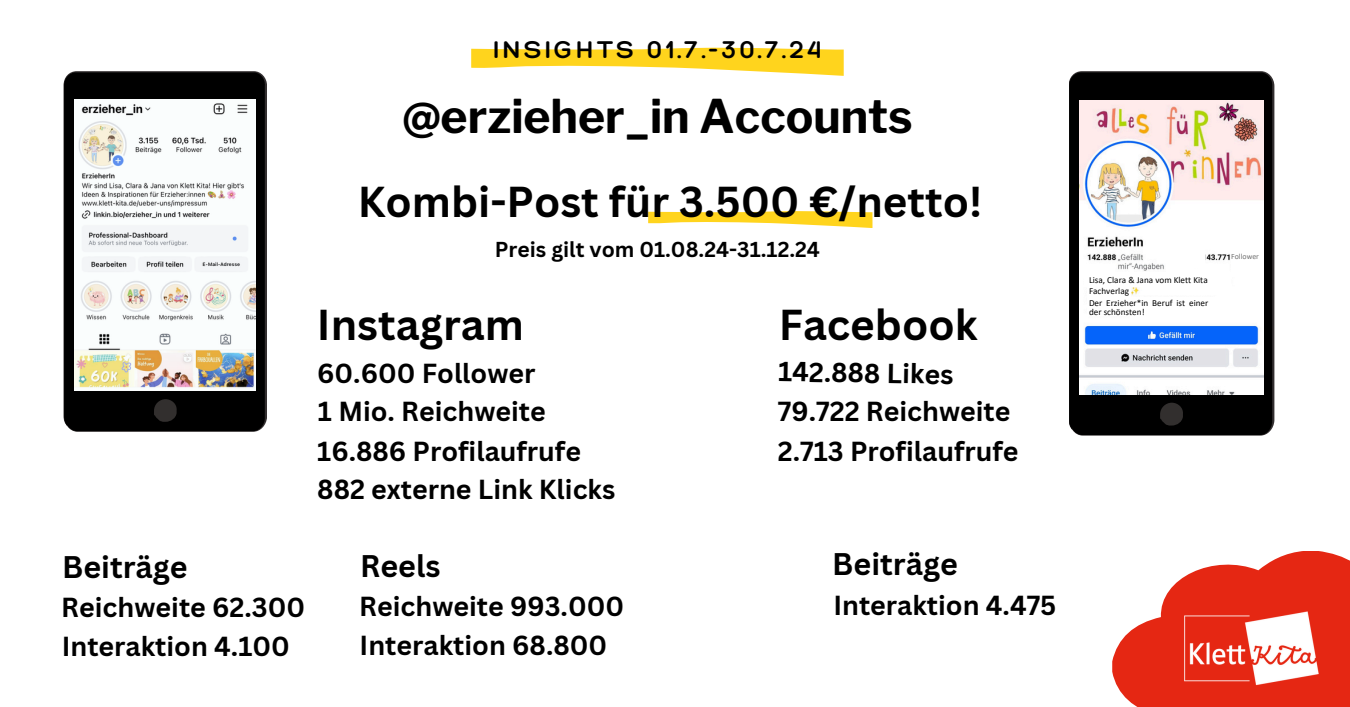
<style>
.page{position:relative;width:1350px;height:707px;background:#fff}
.page>*{position:absolute;margin:0;border:0;box-sizing:border-box;transform-origin:0 0}
.t1{font:700 46.2px "Libre Franklin";color:#000}
.t2{font:700 42.15px "Canva Sans";color:#000}
.t3{font:700 30.45px "Canva Sans";color:#000}
.t4{font:700 26.85px "Canva Sans";color:#000}
.t5{font:300 26.4px "Hero";letter-spacing:.13em;color:#000}
.t6{font:700 21px "Canva Sans";color:#000}
.t7{font:9.15px/9.1px "Calibri";color:#000}
.t8{font:7.95px "Calibri";color:#737373}
</style>
<div class="page">
<svg style="left:471px;top:47px;width:373px;height:29px"></svg>
<div style="left:64px;top:72px;width:201px;height:359px;background:#000"></div>
<svg style="left:154px;top:399px;width:23px;height:23px"></svg>
<svg style="left:144px;top:87px;width:43px;height:3px"></svg>
<img style="left:75px;top:100px;width:181px;height:291px">
<svg style="left:648px;top:211px;width:224px;height:16px"></svg>
<svg style="left:1069px;top:72px;width:204px;height:363px;background:#0c0c0c"></svg>
<svg style="left:1160px;top:402px;width:24px;height:23px"></svg>
<svg style="left:1149px;top:87px;width:45px;height:3px"></svg>
<img style="left:1080px;top:100px;width:183px;height:294px">
<div style="left:1085px;top:272px;width:146px;height:14px;background:#fff"></div>
<div style="left:1087px;top:286px;width:43px;height:15px;background:#fff"></div>
<div style="left:1087px;top:297px;width:134px;height:18px;background:#fff"></div>
<div style="left:1231px;top:249px;width:31px;height:26px;background:#fff"></div>
<div style="left:1174px;top:243px;width:31px;height:25px;background:#fff"></div>
<svg style="left:1112px;top:551px;width:238px;height:155px;fill:#e52713"></svg>
<img style="left:1164px;top:605px;width:175px;height:87px">
<p class="t5" style="left:494px;top:33px;width:329px">INSIGHTS 01.7.-30.7.24</p>
<p class="t1" style="left:402px;top:89px;width:512px">@erzieher_in Accounts</p>
<h4 class="t2" style="left:358px;top:171px;width:626px">Kombi-Post für 3.500 €/netto!</h4>
<h2 class="t6" style="left:495px;top:234px;width:327px">Preis gilt vom 01.08.24-31.12.24</h2>
<p class="t2" style="left:317px;top:295px;width:209px">Instagram</p>
<p class="t4" style="left:317px;top:354px;width:220px">60.600 Follower</p>
<p class="t4" style="left:318px;top:392px;width:229px">1 Mio. Reichweite</p>
<h1 class="t2" style="left:779px;top:295px;width:200px">Facebook</h1>
<p class="t4" style="left:779px;top:352px;width:177px;rotate:1deg">142.888 Likes</p>
<p class="t4" style="left:778px;top:392px;width:234px">79.722 Reichweite</p>
<p class="t4" style="left:317px;top:432px;width:265px">16.886 Profilaufrufe</p>
<h1 class="t4" style="left:778px;top:432px;width:242px">2.713 Profilaufrufe</h1>
<h5 class="t4" style="left:317px;top:470px;width:300px">882 externe Link Klicks</h5>
<h1 class="t3" style="left:62px;top:545px;width:127px">Beiträge</h1>
<h1 class="t3" style="left:360px;top:544px;width:82px">Reels</h1>
<h4 class="t4" style="left:61px;top:588px;width:245px">Reichweite 62.300</h4>
<h4 class="t4" style="left:62px;top:627px;width:230px">Interaktion 4.100</h4>
<h4 class="t4" style="left:359px;top:587px;width:266px">Reichweite 993.000</h4>
<h4 class="t4" style="left:360px;top:626px;width:249px">Interaktion 68.800</h4>
<h4 class="t3" style="left:832px;top:542px;width:127px">Beiträge</h4>
<h4 class="t4" style="left:833px;top:586px;width:225px">Interaktion 4.475</h4>
<h4 class="t7" style="left:1089px;top:276px;width:120px">Lisa, Clara &amp; Jana vom Klett Kita</h4>
<h2 class="t7" style="left:1089px;top:287px;width:42px">Fachverlag</h2>
<h4 class="t7" style="left:1089px;top:299px;width:121px">Der Erzieher*in Beruf ist einer der schönsten!</h4>
<h2 class="t8" style="left:1231px;top:253px;width:29px">Follower</h2>
</div>
